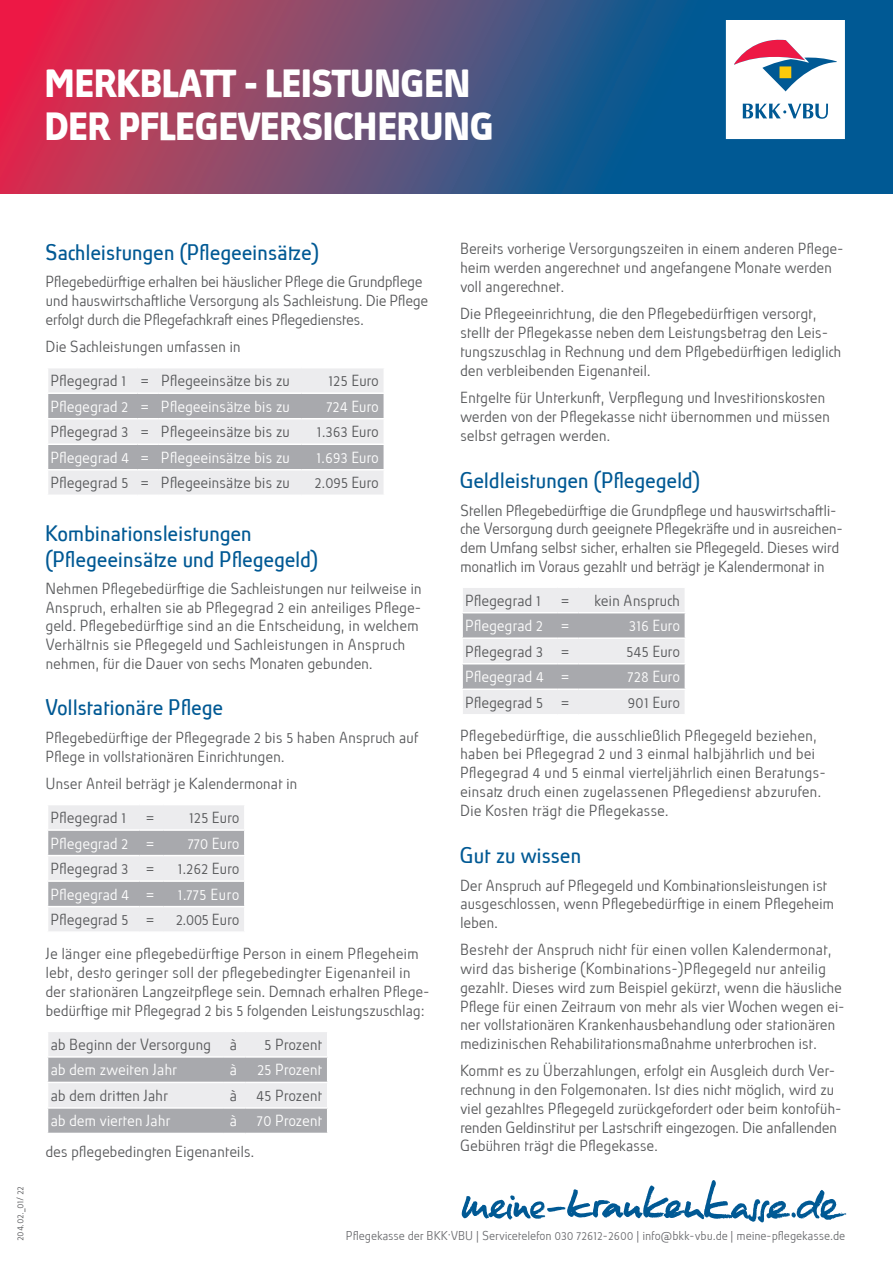
<style>
.page{position:relative;width:893px;height:1263px;background:#fff}
.page>*{position:absolute;margin:0;border:0;box-sizing:border-box;transform-origin:0 0}
.t1{font:700 36px/43.2px "Absolut Std";letter-spacing:-.01em;color:#fff}
.t2{font:21px/25.2px "Absolut Std";color:#005994}
.t3{font:300 15px/18.8px "Absolut Std";color:#57585a}
.t4{font:300 15px "Absolut Std";color:#fff}
.t5{font:300 12px "Absolut Std";color:#6c6d70}
.t6{font:300 9px "Absolut Std";color:#57585a}
</style>
<div class="page">
<svg style="left:462px;top:1180px;width:384px;height:42px"></svg>
<svg style="left:0;top:0;width:893px;height:193px;background:#614c77"></svg>
<svg style="left:726px;top:20px;width:119px;height:119px"></svg>
<svg style="left:48px;top:368px;width:336px;height:126px;background:#d3d3d6"></svg>
<svg style="left:48px;top:805px;width:197px;height:126px;background:#d3d3d6"></svg>
<hr style="left:163px;top:906px;width:83px;height:1px;background:#fff">
<hr style="left:244px;top:907px;width:2px;height:24px;background:#fff">
<svg style="left:48px;top:1032px;width:280px;height:101px;background:#cccdd0"></svg>
<svg style="left:462px;top:588px;width:223px;height:126px;background:#d3d3d6"></svg>
<h1 class="t1" style="left:47px;top:62px;width:450px">MERKBLATT - LEISTUNGEN<br>DER PFLEGEVERSICHERUNG</h1>
<p class="t6" style="left:14px;top:1240px;width:56px;rotate:-90deg">204.02._01/ 22</p>
<h2 class="t2" style="left:47px;top:240px;width:275px">Sachleistungen (Pflegeeinsätze)</h2>
<p class="t3" style="left:47px;top:272px;width:384px">Pflegebedürftige erhalten bei häuslicher Pflege die Grundpflege und hauswirtschaftliche Versorgung als Sachleistung. Die Pflege erfolgt durch die Pflegefachkraft eines Pflegedienstes.</p>
<p class="t3" style="left:47px;top:338px;width:197px">Die Sachleistungen umfassen in</p>
<p class="t3" style="left:52px;top:371px;width:241px">Pflegegrad 1 = Pflegeeinsätze bis zu</p>
<p class="t3" style="left:330px;top:371px;width:52px">125 Euro</p>
<p class="t4" style="left:52px;top:396px;width:241px">Pflegegrad 2 = Pflegeeinsätze bis zu</p>
<p class="t4" style="left:328px;top:396px;width:54px">724 Euro</p>
<p class="t3" style="left:52px;top:422px;width:241px">Pflegegrad 3 = Pflegeeinsätze bis zu</p>
<p class="t3" style="left:318px;top:422px;width:64px">1.363 Euro</p>
<p class="t4" style="left:52px;top:448px;width:241px">Pflegegrad 4 = Pflegeeinsätze bis zu</p>
<p class="t4" style="left:317px;top:448px;width:64px">1.693 Euro</p>
<p class="t3" style="left:52px;top:473px;width:241px">Pflegegrad 5 = Pflegeeinsätze bis zu</p>
<p class="t3" style="left:316px;top:473px;width:65px">2.095 Euro</p>
<h2 class="t2" style="left:47px;top:521px;width:275px">Kombinationsleistungen (Pflegeeinsätze und Pflegegeld)</h2>
<p class="t3" style="left:47px;top:579px;width:378px">Nehmen Pflegebedürftige die Sachleistungen nur teilweise in Anspruch, erhalten sie ab Pflegegrad 2 ein anteiliges Pflege&shy;geld. Pflegebedürftige sind an die Entscheidung, in welchem Verhältnis sie Pflegegeld und Sachleistungen in Anspruch nehmen, für die Dauer von sechs Monaten gebunden.</p>
<h2 class="t2" style="left:47px;top:695px;width:179px">Vollstationäre Pflege</h2>
<p class="t3" style="left:47px;top:728px;width:374px">Pflegebedürftige der Pflegegrade 2 bis 5 haben Anspruch auf<br>Pflege in vollstationären Einrichtungen.</p>
<p class="t3" style="left:47px;top:774px;width:253px">Unser Anteil beträgt je Kalendermonat in</p>
<p class="t3" style="left:52px;top:808px;width:77px">Pflegegrad 1</p>
<p class="t3" style="left:147px;top:808px;width:10px">=</p>
<p class="t3" style="left:190px;top:808px;width:52px">125 Euro</p>
<p class="t4" style="left:52px;top:833px;width:105px">Pflegegrad 2 =</p>
<p class="t4" style="left:189px;top:833px;width:53px">770 Euro</p>
<p class="t3" style="left:52px;top:859px;width:105px">Pflegegrad 3 =</p>
<p class="t3" style="left:179px;top:859px;width:63px">1.262 Euro</p>
<p class="t4" style="left:52px;top:884px;width:105px">Pflegegrad 4 =</p>
<p class="t4" style="left:179px;top:884px;width:63px">1.775 Euro</p>
<p class="t3" style="left:52px;top:910px;width:105px">Pflegegrad 5 =</p>
<p class="t3" style="left:177px;top:910px;width:65px">2.005 Euro</p>
<p class="t3" style="left:47px;top:944px;width:386px">Je länger eine pflegebedürftige Person in einem Pflegeheim lebt, desto geringer soll der pflegebedingter Eigenanteil in der stationären Langzeitpflege sein. Demnach erhalten Pflege&shy;bedürftige mit Pflegegrad 2 bis 5 folgenden Leistungszuschlag:</p>
<p class="t3" style="left:52px;top:1035px;width:188px">ab Beginn der Versorgung à</p>
<p class="t3" style="left:266px;top:1035px;width:59px">5 Prozent</p>
<p class="t4" style="left:52px;top:1060px;width:128px">ab dem zweiten Jahr</p>
<p class="t4" style="left:231px;top:1060px;width:9px">à</p>
<p class="t4" style="left:258px;top:1060px;width:67px">25 Prozent</p>
<p class="t3" style="left:52px;top:1086px;width:119px">ab dem dritten Jahr</p>
<p class="t3" style="left:231px;top:1086px;width:9px">à</p>
<p class="t3" style="left:257px;top:1086px;width:68px">45 Prozent</p>
<p class="t4" style="left:52px;top:1111px;width:121px">ab dem vierten Jahr</p>
<p class="t4" style="left:231px;top:1111px;width:9px">à</p>
<p class="t4" style="left:258px;top:1111px;width:67px">70 Prozent</p>
<p class="t3" style="left:47px;top:1142px;width:210px">des pflegebedingten Eigenanteils.</p>
<p class="t3" style="left:461px;top:239px;width:385px">Bereits vorherige Versorgungszeiten in einem anderen Pflege&shy;heim werden angerechnet und angefangene Monate werden voll angerechnet.</p>
<p class="t3" style="left:461px;top:304px;width:383px">Die Pflegeeinrichtung, die den Pflegebedürftigen versorgt, stellt der Pflegekasse neben dem Leistungsbetrag den Leis&shy;tungszuschlag in Rechnung und dem Pflgebedürftigen lediglich den verbleibenden Eigenanteil.</p>
<p class="t3" style="left:461px;top:388px;width:371px">Entgelte für Unterkunft, Verpflegung und Investitionskosten werden von der Pflegekasse nicht übernommen und müssen selbst getragen werden.</p>
<h2 class="t2" style="left:461px;top:468px;width:242px">Geldleistungen (Pflegegeld)</h2>
<p class="t3" style="left:461px;top:501px;width:385px">Stellen Pflegebedürftige die Grundpflege und hauswirtschaftli&shy;che Versorgung durch geeignete Pflegekräfte und in ausreichen&shy;dem Umfang selbst sicher, erhalten sie Pflegegeld. Dieses wird monatlich im Voraus gezahlt und beträgt je Kalendermonat in</p>
<p class="t3" style="left:466px;top:591px;width:77px">Pflegegrad 1</p>
<p class="t3" style="left:562px;top:591px;width:10px">=</p>
<p class="t3" style="left:595px;top:591px;width:88px">kein Anspruch</p>
<p class="t4" style="left:466px;top:616px;width:105px">Pflegegrad 2 =</p>
<p class="t4" style="left:630px;top:616px;width:53px">316 Euro</p>
<p class="t3" style="left:466px;top:642px;width:105px">Pflegegrad 3 =</p>
<p class="t3" style="left:627px;top:642px;width:55px">545 Euro</p>
<p class="t4" style="left:466px;top:667px;width:105px">Pflegegrad 4 =</p>
<p class="t4" style="left:629px;top:667px;width:54px">728 Euro</p>
<p class="t3" style="left:466px;top:693px;width:105px">Pflegegrad 5 =</p>
<p class="t3" style="left:461px;top:686px;width:358px;line-height:32.8px;text-indent:167px">901 Euro<br>Pflegebedürftige, die ausschließlich Pflegegeld beziehen,</p>
<p class="t3" style="left:461px;top:744px;width:368px">haben bei Pflegegrad 2 und 3 einmal halbjährlich und bei Pflegegrad 4 und 5 einmal vierteljährlich einen Beratungs&shy;einsatz druch einen zugelassenen Pflegedienst abzurufen.<br>Die Kosten trägt die Pflegekasse.</p>
<h2 class="t2" style="left:461px;top:843px;width:123px">Gut zu wissen</h2>
<p class="t3" style="left:461px;top:876px;width:376px">Der Anspruch auf Pflegegeld und Kombinationsleistungen ist ausgeschlossen, wenn Pflegebedürftige in einem Pflegeheim leben.</p>
<p class="t3" style="left:461px;top:940px;width:387px">Besteht der Anspruch nicht für einen vollen Kalendermonat, wird das bisherige (Kombinations-)Pflegegeld nur anteilig gezahlt. Dieses wird zum Beispiel gekürzt, wenn die häusliche Pflege für einen Zeitraum von mehr als vier Wochen wegen ei&shy;ner vollstationären Krankenhausbehandlung oder stationären medizinischen Rehabilitationsmaßnahme unterbrochen ist.</p>
<p class="t3" style="left:461px;top:1061px;width:383px">Kommt es zu Überzahlungen, erfolgt ein Ausgleich durch Ver&shy;rechnung in den Folgemonaten. Ist dies nicht möglich, wird zu viel gezahltes Pflegegeld zurückgefordert oder beim kontofüh&shy;renden Geldinstitut per Lastschrift eingezogen. Die anfallenden Gebühren trägt die Pflegekasse.</p>
<p class="t5" style="left:347px;top:1228px;width:501px">Pflegekasse der BKK·VBU | Servicetelefon 030 72612-2600 | info@bkk-vbu.de | meine-pflegekasse.de</p>
</div>
